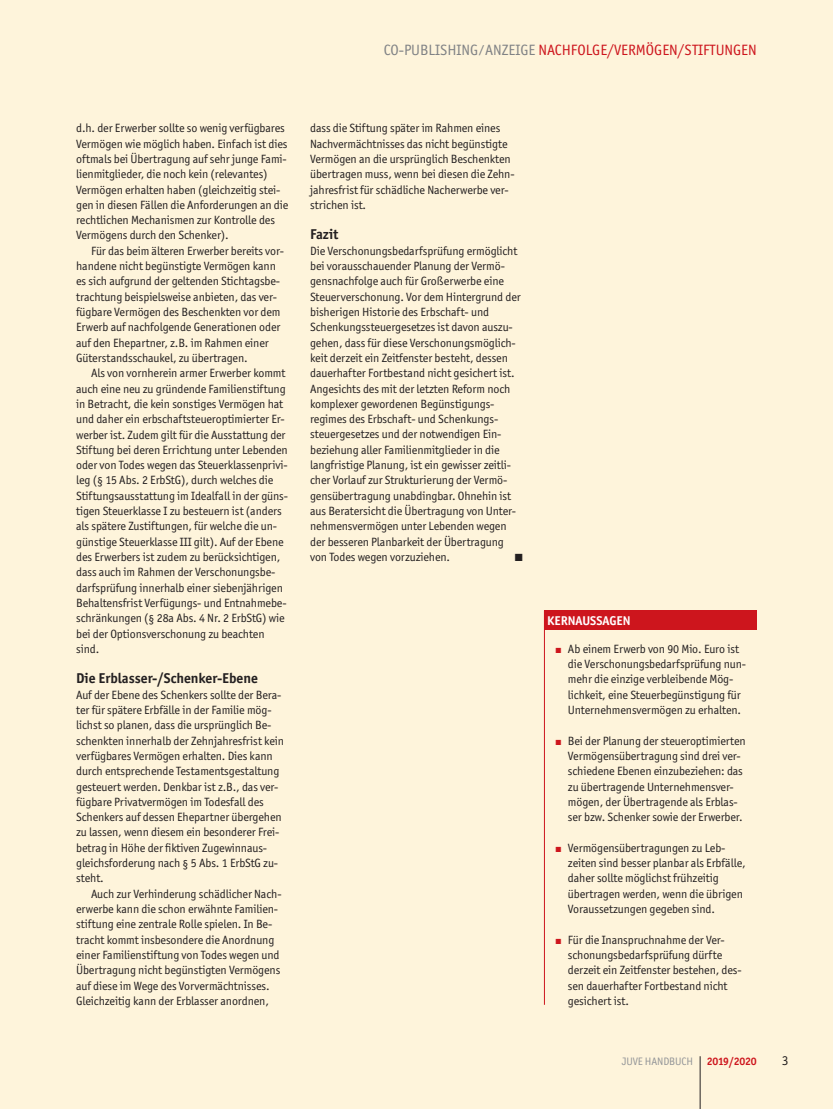
<style>
.page{position:relative;width:833px;height:1109px;background:#fff}
.page>*{position:absolute;margin:0;border:0;box-sizing:border-box;transform-origin:0 0}
.t1{font:15px "Officina Sans ITC Std";color:#cd151d}
.t2{font:700 14.25px "Officina Sans ITC Std";color:#231f20}
.t3{font:13.5px "Officina Sans ITC Std";color:#231f20}
.t4{font:700 12.75px "Officina Sans ITC Std";color:#fff}
.t5{font:12px/15.3px "Officina Sans ITC Std";letter-spacing:-.01em;color:#231f20}
.t6{font:10.8px "Officina Sans ITC Std";letter-spacing:-.01em;color:#939598}
.t7{font:700 10.8px "Officina Sans ITC Std";letter-spacing:-.01em;color:#cd151d}
.s1{color:#808285}
.s2{color:#cd151d}
</style>
<div class="page">
<div style="left:2px;top:0;width:831px;height:1109px;background:#fef4db"></div>
<hr style="left:0;top:0;width:2px;height:1109px;background:#fef4db">
<hr style="left:699px;top:1056px;width:1px;height:53px;background:#231f20">
<hr style="left:544px;top:610px;width:1px;height:395px;background:#cd151d">
<div style="left:544px;top:610px;width:212px;height:20px;background:#cd151d"></div>
<p class="t1" style="left:384px;top:41px;width:374px"><span class="s1">CO-PUBLISHING⁄ANZEIGE</span> NACHFOLGE/VERMÖGEN/STIFTUNGEN</p>
<p class="t5" style="left:76px;top:121px;width:214px">d.h. der Erwerber sollte so wenig verfügbares Vermögen wie möglich haben. Einfach ist dies oftmals bei Übertragung auf sehr junge Fami&shy;lienmitglieder, die noch kein (relevantes)<br>Vermögen erhalten haben (gleichzeitig stei&shy;gen in diesen Fällen die Anforderungen an die rechtlichen Mechanismen zur Kontrolle des Vermögens durch den Schenker).</p>
<p class="t5" style="left:76px;top:243px;width:209px;text-indent:15px">Für das beim älteren Erwerber bereits vor&shy;handene nicht begünstigte Vermögen kann es sich aufgrund der geltenden Stichtagsbe&shy;trachtung beispielsweise anbieten, das ver&shy;fügbare Vermögen des Beschenkten vor dem Erwerb auf nachfolgende Generationen oder auf den Ehepartner, z.B. im Rahmen einer Güterstandsschaukel, zu übertragen.</p>
<p class="t5" style="left:76px;top:366px;width:213px;text-indent:15px">Als von vornherein armer Erwerber kommt auch eine neu zu gründende Familienstiftung in Betracht, die kein sonstiges Vermögen hat und daher ein erbschaftsteueroptimierter Er&shy;werber ist. Zudem gilt für die Ausstattung der Stiftung bei deren Errichtung unter Lebenden oder von Todes wegen das Steuerklassenprivi&shy;leg (§ 15 Abs. 2 ErbStG), durch welches die Stiftungsausstattung im Idealfall in der güns&shy;tigen Steuerklasse I zu besteuern ist (anders als spätere Zustiftungen, für welche die un&shy;günstige Steuerklasse III gilt). Auf der Ebene des Erwerbers ist zudem zu berücksichtigen, dass auch im Rahmen der Verschonungsbe&shy;darfsprüfung innerhalb einer siebenjährigen Behaltensfrist Verfügungs- und Entnahmebe&shy;schränkungen (§ 28a Abs. 4 Nr. 2 ErbStG) wie bei der Optionsverschonung zu beachten sind.</p>
<p class="t2" style="left:76px;top:670px;width:183px">Die Erblasser-/Schenker-Ebene</p>
<p class="t5" style="left:76px;top:687px;width:209px">Auf der Ebene des Schenkers sollte der Bera&shy;ter für spätere Erbfälle in der Familie mög&shy;lichst so planen, dass die ursprünglich Be&shy;schenkten innerhalb der Zehnjahresfrist kein verfügbares Vermögen erhalten. Dies kann durch entsprechende Testamentsgestaltung gesteuert werden. Denkbar ist z.B., das ver&shy;fügbare Privatvermögen im Todesfall des Schenkers auf dessen Ehepartner übergehen zu lassen, wenn diesem ein besonderer Frei&shy;betrag in Höhe der fiktiven Zugewinnaus&shy;gleichsforderung nach § 5 Abs. 1 ErbStG zu&shy;steht.</p>
<p class="t5" style="left:76px;top:886px;width:207px;text-indent:15px">Auch zur Verhinderung schädlicher Nach&shy;erwerbe kann die schon erwähnte Familien&shy;stiftung eine zentrale Rolle spielen. In Be&shy;tracht kommt insbesondere die Anordnung einer Familienstiftung von Todes wegen und Übertragung nicht begünstigten Vermögens auf diese im Wege des Vorvermächtnisses.<br>Gleichzeitig kann der Erblasser anordnen,</p>
<p class="t5" style="left:310px;top:121px;width:206px">dass die Stiftung später im Rahmen eines Nachvermächtnisses das nicht begünstigte Vermögen an die ursprünglich Beschenkten übertragen muss, wenn bei diesen die Zehn&shy;jahresfrist für schädliche Nacherwerbe ver&shy;strichen ist.</p>
<p class="t2" style="left:310px;top:226px;width:30px">Fazit</p>
<p class="t5" style="left:310px;top:243px;width:212px">Die Verschonungsbedarfsprüfung ermöglicht bei vorausschauender Planung der Vermö&shy;gensnachfolge auch für Großerwerbe eine Steuerverschonung. Vor dem Hintergrund der bisherigen Historie des Erbschaft- und Schenkungssteuergesetzes ist davon auszu&shy;gehen, dass für diese Verschonungsmöglich&shy;keit derzeit ein Zeitfenster besteht, dessen dauerhafter Fortbestand nicht gesichert ist.<br>Angesichts des mit der letzten Reform noch komplexer gewordenen Begünstigungs&shy;regimes des Erbschaft- und Schenkungs&shy;steuergesetzes und der notwendigen Ein&shy;beziehung aller Familienmitglieder in die langfristige Planung, ist ein gewisser zeitli&shy;cher Vorlauf zur Strukturierung der Vermö&shy;gensübertragung unabdingbar. Ohnehin ist aus Beratersicht die Übertragung von Unter&shy;nehmensvermögen unter Lebenden wegen der besseren Planbarkeit der Übertragung von Todes wegen vorzuziehen.</p>
<p class="t4" style="left:547px;top:613px;width:85px">KERNAUSSAGEN</p>
<p class="t5" style="left:568px;top:641px;width:180px;text-indent:-13px"><span class="s2">▪</span> Ab einem Erwerb von 90 Mio. Euro ist die Verschonungsbedarfsprüfung nun&shy;mehr die einzige verbleibende Mög&shy;lichkeit, eine Steuerbegünstigung für Unternehmensvermögen zu erhalten.</p>
<p class="t5" style="left:568px;top:733px;width:179px;text-indent:-13px"><span class="s2">▪</span> Bei der Planung der steueroptimierten Vermögensübertragung sind drei ver&shy;schiedene Ebenen einzubeziehen: das zu übertragende Unternehmensver&shy;mögen, der Übertragende als Erblas&shy;ser bzw. Schenker sowie der Erwerber.</p>
<p class="t5" style="left:568px;top:840px;width:179px;text-indent:-13px"><span class="s2">▪</span> Vermögensübertragungen zu Leb&shy;zeiten sind besser planbar als Erbfälle, daher sollte möglichst frühzeitig übertragen werden, wenn die übrigen Voraussetzungen gegeben sind.</p>
<p class="t5" style="left:568px;top:932px;width:175px;text-indent:-13px"><span class="s2">▪</span> Für die Inanspruchnahme der Ver&shy;schonungsbedarfsprüfung dürfte derzeit ein Zeitfenster bestehen, des&shy;sen dauerhafter Fortbestand nicht gesichert ist.</p>
<p class="t6" style="left:621px;top:1055px;width:73px">JUVE HANDBUCH</p>
<p class="t7" style="left:706px;top:1054px;width:51px">2019/2020</p>
<p class="t3" style="left:782px;top:1052px;width:8px">3</p>
</div>
